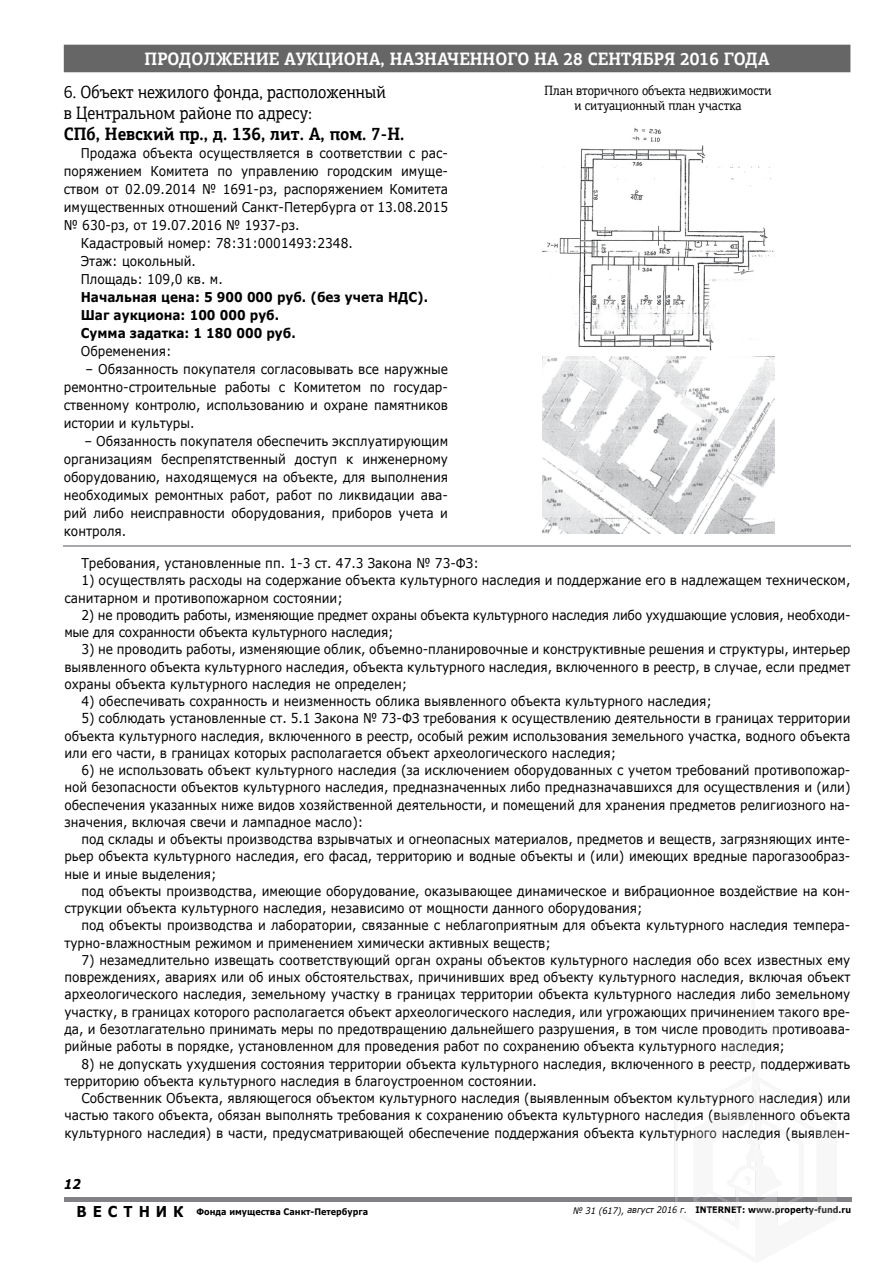
<style>
.page{position:relative;width:893px;height:1263px;background:#fff}
.page>*{position:absolute;margin:0;border:0;box-sizing:border-box;transform-origin:0 0}
.t1{font:18px/21px "PF Agora Slab Pro";color:#000;scale:.9 1}
.t2{font:700 18px "PF Agora Slab Pro";color:#fff;scale:.9 1}
.t3{font:700 18px "PF Agora Slab Pro";color:#000;scale:.9 1}
.t4{font:13.5px/17.2px "Verdana";color:#000;text-align:justify;scale:.9 1}
.t5{font:13.5px/17.2px "Verdana";letter-spacing:-.02em;color:#000;scale:.9 1}
.t6{font:700 13.5px/18px "Verdana";color:#000;scale:.9 1}
.t7{font:13.5px/15px "PF Agora Slab Pro";color:#000;text-align:center;scale:.9 1}
.t8{font:italic 700 13.5px "Verdana";color:#000;scale:.9 1}
.t9{font:700 9px "Verdana";color:#000;scale:.9 1}
.s1{font-size:15px}
.s2{font-weight:400;font-style:italic}
</style>
<div class="page">
<hr style="left:63px;top:545px;width:788px;height:2px;background:#a7a9ac">
<img style="left:63px;top:44px;width:774px;height:1218px">
<h1 class="t2" style="left:145px;top:47px;width:696px">продолжение аукциона, назначенного на 28 сентября 2016 года</h1>
<h1 class="t1" style="left:64px;top:81px;width:360px">6. Объект нежилого фонда, расположенный в Центральном районе по адресу:</h1>
<h1 class="t3" style="left:64px;top:122px;width:380px">СПб, Невский пр., д. 136, лит. А, пом. 7-Н.</h1>
<p class="t4" style="left:81px;top:144px;width:410px">Продажа объекта осуществляется в соответствии с рас-</p>
<p class="t4" style="left:64px;top:162px;width:429px">поряжением Комитета по управлению городским имуще-</p>
<p class="t4" style="left:64px;top:180px;width:429px">ством от 02.09.2014 № 1691-рз, распоряжением Комитета</p>
<p class="t4" style="left:64px;top:198px;width:429px">имущественных отношений Санкт-Петербурга от 13.08.2015</p>
<p class="t4" style="left:64px;top:216px;width:263px">№ 630-рз, от 19.07.2016 № 1937-рз.</p>
<p class="t4" style="left:81px;top:234px;width:304px">Кадастровый номер: 78:31:0001493:2348.</p>
<p class="t4" style="left:81px;top:252px;width:129px">Этаж: цокольный.</p>
<p class="t4" style="left:81px;top:270px;width:159px">Площадь: 109,0 кв. м.</p>
<p class="t6" style="left:81px;top:288px;width:387px">Начальная цена: 5 900 000 руб. (без учета НДС).<br>Шаг аукциона: 100 000 руб.<br>Сумма задатка: 1 180 000 руб.</p>
<p class="t4" style="left:81px;top:342px;width:102px">Обременения:</p>
<p class="t4" style="left:64px;top:360px;width:429px;line-height:18px;text-indent:22px">– Обязанность покупателя согласовывать все наружные ремонтно-строительные работы с Комитетом по государ&shy;ственному контролю, использованию и охране памятников истории и культуры.</p>
<p class="t4" style="left:64px;top:432px;width:429px;line-height:18px;text-indent:21px">– Обязанность покупателя обеспечить эксплуатирующим организациям беспрепятственный доступ к инженерному оборудованию, находящемуся на объекте, для выполнения необходимых ремонтных работ, работ по ликвидации ава&shy;рий либо неисправности оборудования, приборов учета и контроля.</p>
<p class="t7" style="left:545px;top:83px;width:254px">План вторичного объекта недвижимости и ситуационный план участка</p>
<p class="t4" style="left:81px;top:554px;width:443px">Требования, установленные пп. 1-3 ст. 47.3 Закона № 73-ФЗ:</p>
<p class="t4" style="left:64px;top:572px;width:875px;text-indent:17px">1) осуществлять расходы на содержание объекта культурного наследия и поддержание его в надлежащем техническом, санитарном и противопожарном состоянии;</p>
<p class="t5" style="left:64px;top:606px;width:875px;text-indent:17px">2) не проводить работы, изменяющие предмет охраны объекта культурного наследия либо ухудшающие условия, необходи&shy;мые для сохранности объекта культурного наследия;</p>
<p class="t4" style="left:64px;top:641px;width:875px;text-indent:17px">3) не проводить работы, изменяющие облик, объемно-планировочные и конструктивные решения и структуры, интерьер выявленного объекта культурного наследия, объекта культурного наследия, включенного в реестр, в случае, если предмет охраны объекта культурного наследия не определен;</p>
<p class="t4" style="left:81px;top:692px;width:702px">4) обеспечивать сохранность и неизменность облика выявленного объекта культурного наследия;</p>
<p class="t4" style="left:64px;top:710px;width:875px;text-indent:17px">5) соблюдать установленные ст. 5.1 Закона № 73-ФЗ требования к осуществлению деятельности в границах территории объекта культурного наследия, включенного в реестр, особый режим использования земельного участка, водного объекта или его части, в границах которых располагается объект археологического наследия;</p>
<p class="t4" style="left:64px;top:761px;width:875px;text-indent:17px">6) не использовать объект культурного наследия (за исключением оборудованных с учетом требований противопожар&shy;ной безопасности объектов культурного наследия, предназначенных либо предназначавшихся для осуществления и (или) обеспечения указанных ниже видов хозяйственной деятельности, и помещений для хранения предметов религиозного на&shy;значения, включая свечи и лампадное масло):</p>
<p class="t4" style="left:64px;top:830px;width:875px;text-indent:17px">под склады и объекты производства взрывчатых и огнеопасных материалов, предметов и веществ, загрязняющих инте&shy;рьер объекта культурного наследия, его фасад, территорию и водные объекты и (или) имеющих вредные парогазообраз&shy;ные и иные выделения;</p>
<p class="t4" style="left:64px;top:882px;width:875px;text-indent:17px">под объекты производства, имеющие оборудование, оказывающее динамическое и вибрационное воздействие на кон&shy;струкции объекта культурного наследия, независимо от мощности данного оборудования;</p>
<p class="t4" style="left:64px;top:917px;width:875px;text-indent:17px">под объекты производства и лаборатории, связанные с неблагоприятным для объекта культурного наследия темпера&shy;турно-влажностным режимом и применением химически активных веществ;</p>
<p class="t4" style="left:64px;top:951px;width:875px;text-indent:17px">7) незамедлительно извещать соответствующий орган охраны объектов культурного наследия обо всех известных ему повреждениях, авариях или об иных обстоятельствах, причинивших вред объекту культурного наследия, включая объект археологического наследия, земельному участку в границах территории объекта культурного наследия либо земельному участку, в границах которого располагается объект археологического наследия, или угрожающих причинением такого вре&shy;да, и безотлагательно принимать меры по предотвращению дальнейшего разрушения, в том числе проводить противоава&shy;рийные работы в порядке, установленном для проведения работ по сохранению объекта культурного наследия;</p>
<p class="t4" style="left:64px;top:1055px;width:875px;text-indent:17px">8) не допускать ухудшения состояния территории объекта культурного наследия, включенного в реестр, поддерживать территорию объекта культурного наследия в благоустроенном состоянии.</p>
<p class="t4" style="left:64px;top:1089px;width:875px;text-indent:17px">Собственник Объекта, являющегося объектом культурного наследия (выявленным объектом культурного наследия) или частью такого объекта, обязан выполнять требования к сохранению объекта культурного наследия (выявленного объекта культурного наследия) в части, предусматривающей обеспечение поддержания объекта культурного наследия (выявлен-</p>
<p class="t8" style="left:64px;top:1174px;width:21px">12</p>
<p class="t9" style="left:77px;top:1205px;width:326px"><span class="s1">В Е С Т Н И К</span> Фонда имущества Санкт-Петербурга</p>
<p class="t9" style="left:573px;top:1203px;width:310px"><span class="s2">№ 31 (617), август 2016 г.</span> INTERNET: www.property-fund.ru</p>
</div>
